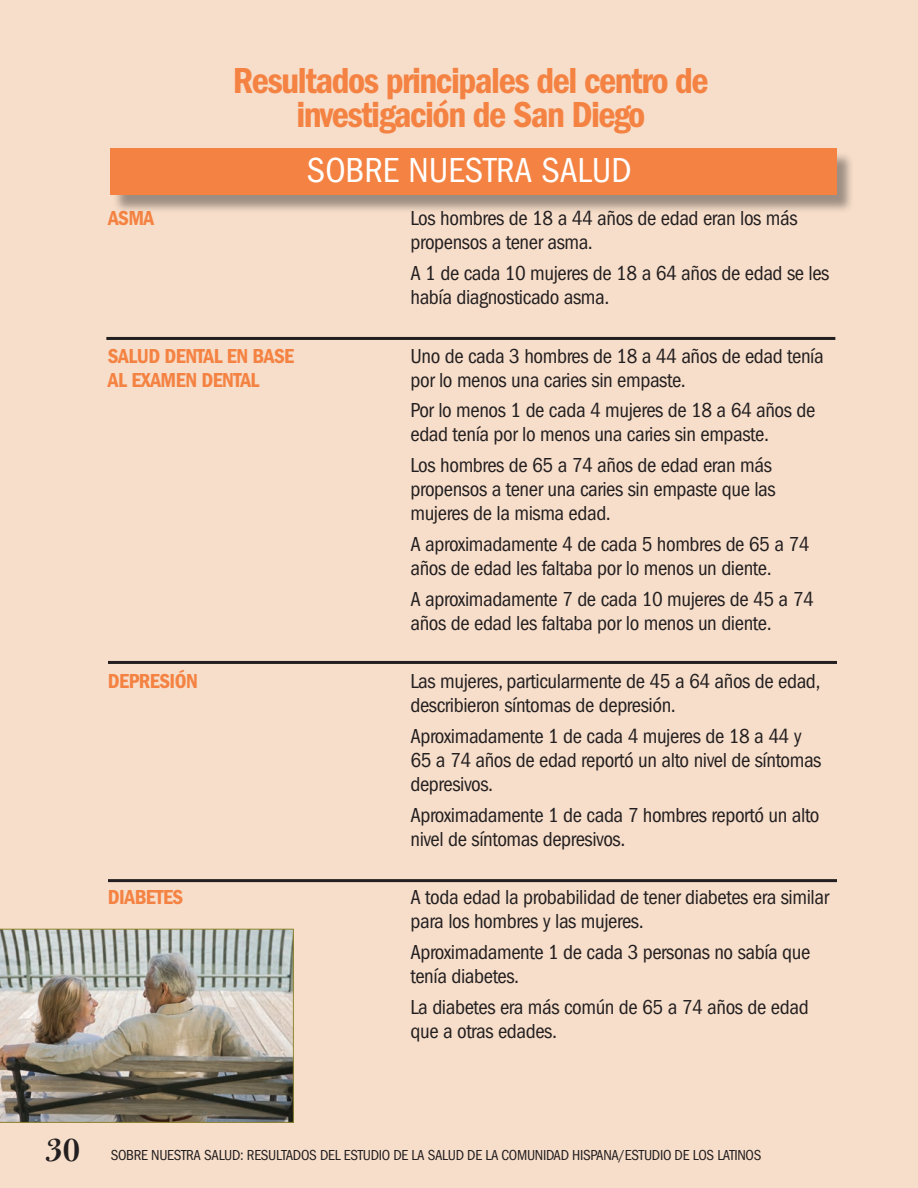
<style>
.page{position:relative;width:918px;height:1188px;background:#f7deca}
.page>*{position:absolute;margin:0;border:0;box-sizing:border-box;transform-origin:0 0}
.t1{font:600 condensed 37.5px/34.5px "Franklin Gothic";letter-spacing:-.04em;color:#f48343;text-align:center}
.t2{font:condensed 36px "Franklin Gothic";color:#fff}
.t3{font:600 36px "Bulmer";color:#231f20}
.About_Text{font:condensed 21px/24px "Franklin Gothic";letter-spacing:-.02em;color:#231f20}
.t4{font:600 condensed 21px/24px "Franklin Gothic";letter-spacing:-.025em;color:#f48343}
.t5{font:condensed 15px "Franklin Gothic";letter-spacing:-.02em;color:#231f20}
</style>
<div class="page">
<img style="left:0;top:929px;width:294px;height:194px">
<hr style="left:106px;top:337px;width:729px;height:3px;background:#231f20">
<hr style="left:108px;top:661px;width:729px;height:3px;background:#231f20">
<hr style="left:108px;top:879px;width:729px;height:3px;background:#231f20">
<div style="left:112px;top:151px;width:743px;height:63px;background:#231f20;opacity:.42"></div>
<div style="left:110px;top:148px;width:726px;height:47px;background:#f48343"></div>
<p class="t1" style="left:233px;top:63px;width:477px">Resultados principales del centro de investigación de San Diego</p>
<p class="t2" style="left:307px;top:150px;width:326px">SOBRE NUESTRA SALUD</p>
<p class="t4" style="left:108px;top:207px;width:48px">ASMA</p>
<p class="About_Text" style="left:411px;top:207px;width:389px">Los hombres de 18 a 44 años de edad eran los más propensos a tener asma.</p>
<p class="About_Text" style="left:411px;top:261px;width:421px">A 1 de cada 10 mujeres de 18 a 64 años de edad se les había diagnosticado asma.</p>
<p class="t4" style="left:108px;top:344px;width:188px">SALUD DENTAL EN BASE<br>AL EXAMEN DENTAL</p>
<p class="About_Text" style="left:411px;top:344px;width:415px">Uno de cada 3 hombres de 18 a 44 años de edad tenía por lo menos una caries sin empaste.</p>
<p class="About_Text" style="left:411px;top:399px;width:406px">Por lo menos 1 de cada 4 mujeres de 18 a 64 años de edad tenía por lo menos una caries sin empaste.</p>
<p class="About_Text" style="left:411px;top:453px;width:367px">Los hombres de 65 a 74 años de edad eran más propensos a tener una caries sin empaste que las mujeres de la misma edad.</p>
<p class="About_Text" style="left:411px;top:532px;width:401px">A aproximadamente 4 de cada 5 hombres de 65 a 74 años de edad les faltaba por lo menos un diente.</p>
<p class="About_Text" style="left:411px;top:587px;width:405px">A aproximadamente 7 de cada 10 mujeres de 45 a 74 años de edad les faltaba por lo menos un diente.</p>
<p class="t4" style="left:108px;top:669px;width:91px">DEPRESIÓN</p>
<p class="About_Text" style="left:411px;top:669px;width:412px">Las mujeres, particularmente de 45 a 64 años de edad, describieron síntomas de depresión.</p>
<p class="About_Text" style="left:411px;top:724px;width:413px">Aproximadamente 1 de cada 4 mujeres de 18 a 44 y<br>65 a 74 años de edad reportó un alto nivel de síntomas depresivos.</p>
<p class="About_Text" style="left:411px;top:803px;width:411px">Aproximadamente 1 de cada 7 hombres reportó un alto nivel de síntomas depresivos.</p>
<p class="t4" style="left:108px;top:885px;width:77px">DIABETES</p>
<p class="About_Text" style="left:411px;top:885px;width:420px">A toda edad la probabilidad de tener diabetes era similar para los hombres y las mujeres.</p>
<p class="About_Text" style="left:411px;top:940px;width:401px">Aproximadamente 1 de cada 3 personas no sabía que tenía diabetes.</p>
<p class="About_Text" style="left:411px;top:995px;width:400px">La diabetes era más común de 65 a 74 años de edad que a otras edades.</p>
<h2 class="t3" style="left:45px;top:1130px;width:37px">30</h2>
<p class="t5" style="left:111px;top:1147px;width:652px">SOBRE NUESTRA SALUD: RESULTADOS DEL ESTUDIO DE LA SALUD DE LA COMUNIDAD HISPANA/ESTUDIO DE LOS LATINOS</p>
</div>
